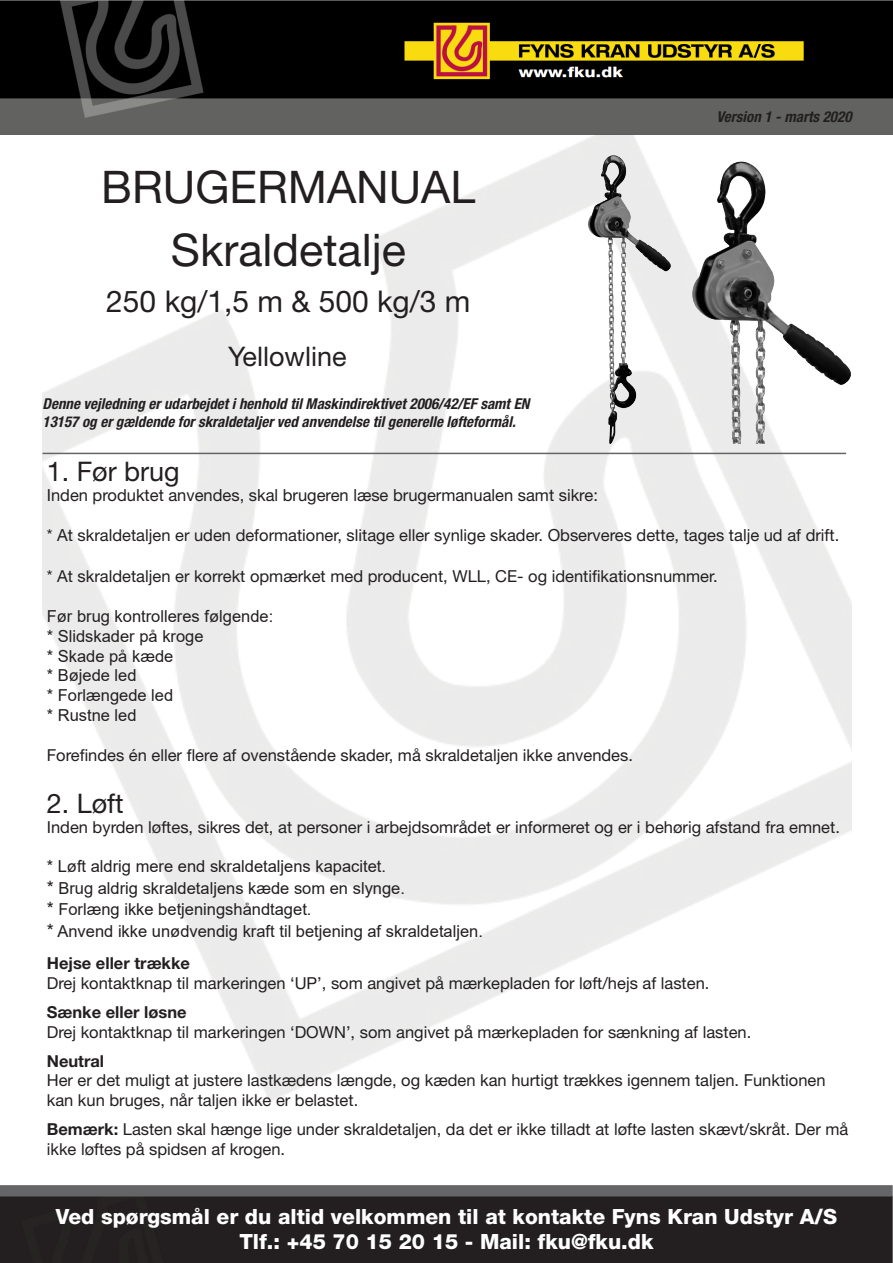
<style>
.page{position:relative;width:893px;height:1263px;background:#fff}
.page>*{position:absolute;margin:0;border:0;box-sizing:border-box;transform-origin:0 0}
.t1{font:45px "Helvetica Neue LT Std";color:#231f20}
.t2{font:30px "Helvetica Neue LT Std";color:#231f20}
.t3{font:27px "Helvetica Neue LT Std";color:#231f20}
.t4{font:800 21px/25.2px "Helvetica Neue LT Std";color:#fff;text-align:center}
.t5{font:16.65px "Helvetica Neue LT Std";color:#231f20}
.t6{font:16.5px/19.8px "Helvetica Neue LT Std";color:#231f20}
.t7{font:16.5px/32.4px "Arial";color:#231f20}
.t8{font:700 16.5px "Helvetica Neue LT Std";color:#231f20}
.t9{font:italic 700 condensed 15px/18px "Helvetica Neue LT Std";color:#231f20}
.s1{font-size:16.65px}
.s2{font-size:18px}
.s3{font-family:"Helvetica Neue LT Std";font-weight:700}
.s4{font-weight:700}
</style>
<div class="page">
<img style="left:0;top:0;width:893px;height:135px">
<div style="left:0;top:1196px;width:892px;height:66px;background:#231f20"></div>
<div style="left:0;top:1196px;width:893px;height:67px;border:2px solid #231f20"></div>
<img style="left:2px;top:1196px;width:193px;height:67px">
<div style="left:0;top:1185px;width:893px;height:11px;background:#656568;border:2px solid #656568"></div>
<hr style="left:43px;top:453px;width:803px;height:1px;background:#656568">
<img style="left:579px;top:149px;width:96px;height:299px">
<img style="left:676px;top:161px;width:175px;height:282px">
<p class="t1" style="left:101px;top:160px;width:376px">BRUGERMANUAL</p>
<p class="t1" style="left:171px;top:223px;width:236px">Skraldetalje</p>
<p class="t2" style="left:106px;top:284px;width:366px">250 kg/1,5 m &amp; 500 kg/3 m</p>
<p class="t3" style="left:228px;top:340px;width:120px">Yellowline</p>
<p class="t9" style="left:43px;top:395px;width:488px">Denne vejledning er udarbejdet i henhold til Maskindirektivet 2006/42/EF samt EN<br>13157 og er gældende for skraldetaljer ved anvendelse til generelle løfteformål.</p>
<p class="t9" style="left:717px;top:108px;width:136px">Version 1 - marts 2020</p>
<p class="t3" style="left:47px;top:456px;width:135px">1. Før brug</p>
<p class="t5" style="left:47px;top:485px;width:553px">Inden produktet anvendes, skal brugeren læse brugermanualen samt sikre:</p>
<p class="t6" style="left:47px;top:525px;width:794px"><span class="s1">* At</span> skraldetaljen er uden deformationer, slitage eller synlige skader. <span class="s1">Observeres dette, tages talje ud af drift.</span></p>
<p class="t6" style="left:47px;top:566px;width:672px"><span class="s1">*</span> At skraldetaljen er korrekt opmærket med producent, WLL, CE- og identifikationsnummer.</p>
<p class="t7" style="left:47px;top:600px;width:228px">Før brug kontrolleres følgende:</p>
<p class="t7" style="left:47px;top:620px;width:158px">* Slidskader på kroge</p>
<p class="t7" style="left:47px;top:639px;width:128px">* Skade på kæde</p>
<p class="t7" style="left:47px;top:659px;width:91px">* Bøjede led</p>
<p class="t7" style="left:47px;top:679px;width:128px">* Forlængede led</p>
<p class="t7" style="left:47px;top:699px;width:91px">* Rustne led</p>
<p class="t6" style="left:47px;top:744px;width:588px">Forefindes én eller flere af ovenstående skader, må skraldetaljen ikke anvendes.</p>
<p class="t3" style="left:47px;top:787px;width:79px">2. Løft</p>
<p class="t6" style="left:47px;top:816px;width:795px">Inden byrden løftes, sikres det, at personer i arbejdsområdet er informeret og er i behørig afstand fra emnet.</p>
<p class="t7" style="left:47px;top:850px;width:341px">* Løft aldrig mere end skraldetaljens kapacitet.</p>
<p class="t7" style="left:47px;top:872px;width:360px"><span class="s2">*</span> Brug aldrig skraldetaljens kæde som en slynge.</p>
<p class="t7" style="left:47px;top:893px;width:266px"><span class="s2">*</span> Forlæng ikke betjeningshåndtaget.</p>
<p class="t7" style="left:47px;top:915px;width:438px"><span class="s2">*</span> Anvend ikke unødvendig kraft til betjening af skraldetaljen.<br><span class="s3">Hejse eller trække</span></p>
<p class="t6" style="left:47px;top:973px;width:664px">Drej kontaktknap til markeringen ‘UP’, som angivet på mærkepladen for løft/hejs af lasten.</p>
<p class="t8" style="left:47px;top:1002px;width:141px">Sænke eller løsne</p>
<p class="t6" style="left:47px;top:1017px;width:706px;line-height:28.8px">Drej kontaktknap til markeringen ‘DOWN’, som angivet på mærkepladen for sænkning af lasten.<br><span class="s4">Neutral</span></p>
<p class="t6" style="left:47px;top:1070px;width:780px">Her er det muligt at justere lastkædens længde, og kæden kan hurtigt trækkes igennem taljen. Funktionen kan kun bruges, når taljen ikke er belastet.</p>
<p class="t6" style="left:47px;top:1119px;width:803px"><span class="s4">Bemærk:</span> Lasten skal hænge lige under skraldetaljen, da det er ikke tilladt at løfte lasten skævt/skråt. Der må ikke løftes på spidsen af krogen.</p>
<p class="t4" style="left:56px;top:1204px;width:783px">Ved spørgsmål er du altid velkommen til at kontakte Fyns Kran Udstyr A/S<br>Tlf.: +45 70 15 20 15 - Mail: fku@fku.dk</p>
</div>
